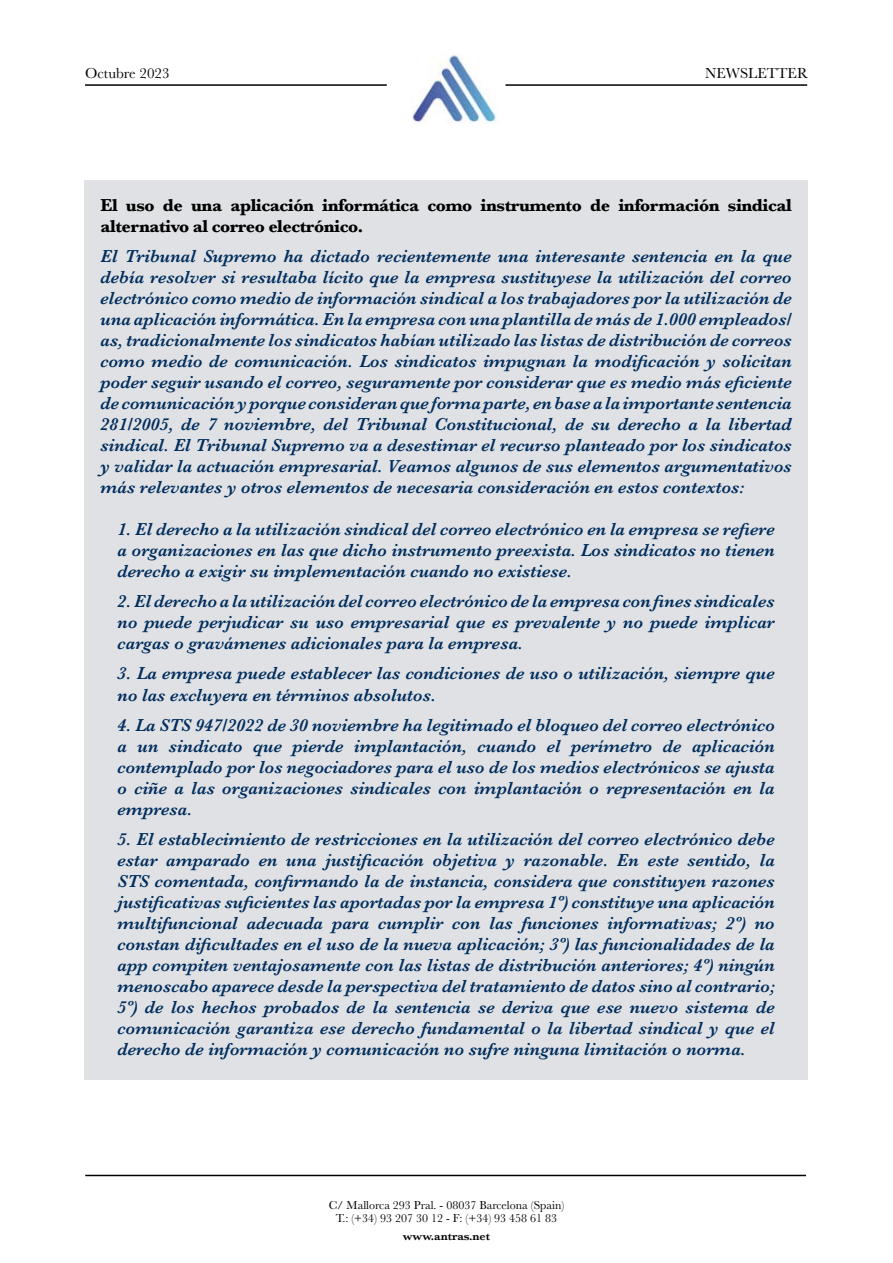
<style>
.page{position:relative;width:893px;height:1263px;background:#fff}
.page>*{position:absolute;margin:0;border:0;box-sizing:border-box;transform-origin:0 0}
.t1{font:italic 600 18px/21px "Baskerville";color:#002d5d;text-align:justify}
.t2{font:700 18px/21px "Baskerville";letter-spacing:-.025em;color:#000}
.t3{font:15px "Baskerville";color:#000}
.t4{font:12px/13.5px "Baskerville";color:#000;text-align:center}
.t5{font:600 12px "Baskerville";color:#000}
</style>
<div class="page">
<img style="left:412px;top:55px;width:85px;height:68px">
<hr style="left:85px;top:84px;width:302px;height:2px;background:#000">
<hr style="left:85px;top:1175px;width:721px;height:1px;background:#000">
<hr style="left:505px;top:84px;width:302px;height:2px;background:#000">
<div style="left:85px;top:180px;width:723px;height:900px;background:#dfe1e4"></div>
<p class="t3" style="left:85px;top:64px;width:86px">Octubre 2023</p>
<p class="t3" style="left:705px;top:64px;width:104px">NEWSLETTER</p>
<p class="t2" style="left:101px;top:195px;width:693px">El uso de una aplicación informática como instrumento de información sindical alternativo al correo electrónico.</p>
<p class="t1" style="left:101px;top:246px;width:693px">El Tribunal Supremo ha dictado recientemente una interesante sentencia en la que debía resolver si resultaba lícito que la empresa sustituyese la utilización del correo electrónico como medio de información sindical a los trabajadores por la utilización de una aplicación informática. En la empresa con una plantilla de más de 1.000 empleados/ as, tradicionalmente los sindicatos habían utilizado las listas de distribución de correos como medio de comunicación. Los sindicatos impugnan la modificación y solicitan poder seguir usando el correo, seguramente por considerar que es medio más eficiente de comunicación y porque consideran que forma parte, en base a la importante sentencia 281/2005, de 7 noviembre, del Tribunal Constitucional, de su derecho a la libertad sindical. El Tribunal Supremo va a desestimar el recurso planteado por los sindicatos y validar la actuación empresarial. Veamos algunos de sus elementos argumentativos más relevantes y otros elementos de necesaria consideración en estos contextos:</p>
<p class="t1" style="left:118px;top:519px;width:659px">1. El derecho a la utilización sindical del correo electrónico en la empresa se refiere a organizaciones en las que dicho instrumento preexista. Los sindicatos no tienen derecho a exigir su implementación cuando no existiese.</p>
<p class="t1" style="left:118px;top:591px;width:659px">2. El derecho a la utilización del correo electrónico de la empresa con fines sindicales no puede perjudicar su uso empresarial que es prevalente y no puede implicar cargas o gravámenes adicionales para la empresa.</p>
<p class="t1" style="left:118px;top:663px;width:659px">3. La empresa puede establecer las condiciones de uso o utilización, siempre que no las excluyera en términos absolutos.</p>
<p class="t1" style="left:118px;top:714px;width:659px">4. La STS 947/2022 de 30 noviembre ha legitimado el bloqueo del correo electrónico a un sindicato que pierde implantación, cuando el perímetro de aplicación contemplado por los negociadores para el uso de los medios electrónicos se ajusta o ciñe a las organizaciones sindicales con implantación o representación en la empresa.</p>
<p class="t1" style="left:118px;top:828px;width:659px">5. El establecimiento de restricciones en la utilización del correo electrónico debe estar amparado en una justificación objetiva y razonable. En este sentido, la STS comentada, confirmando la de instancia, considera que constituyen razones justificativas suficientes las aportadas por la empresa 1º) constituye una aplicación multifuncional adecuada para cumplir con las funciones informativas; 2º) no constan dificultades en el uso de la nueva aplicación; 3º) las funcionalidades de la app compiten ventajosamente con las listas de distribución anteriores; 4º) ningún menoscabo aparece desde la perspectiva del tratamiento de datos sino al contrario; 5º) de los hechos probados de la sentencia se deriva que ese nuevo sistema de comunicación garantiza ese derecho fundamental o la libertad sindical y que el derecho de información y comunicación no sufre ninguna limitación o norma.</p>
<p class="t4" style="left:329px;top:1198px;width:237px">C/ Mallorca 293 Pral. - 08037 Barcelona (Spain)<br>T.: (+34) 93 207 30 12 - F: (+34) 93 458 61 83</p>
<p class="t5" style="left:403px;top:1228px;width:89px">www.antras.net</p>
</div>
